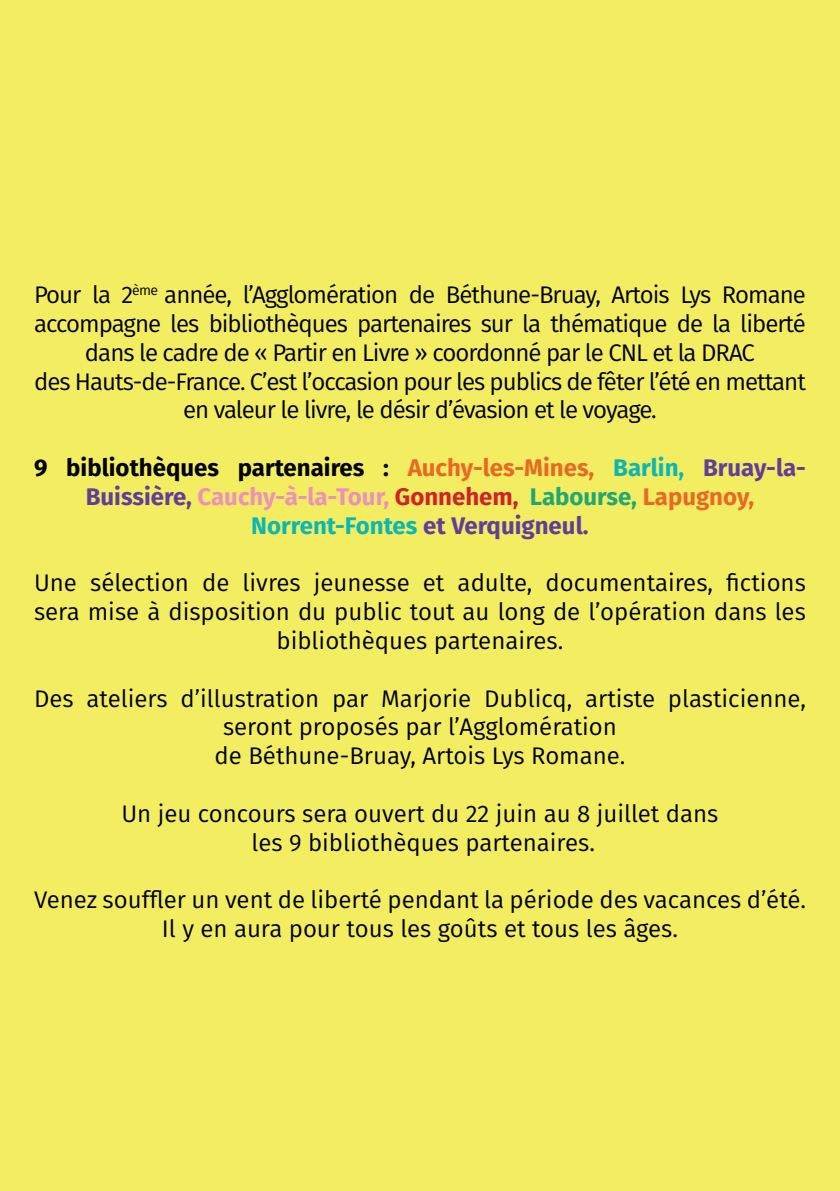
<style>
.page{position:relative;width:840px;height:1191px;background:#fff}
.page>*{position:absolute;margin:0;border:0;box-sizing:border-box;transform-origin:0 0}
.t1{font:24px/28.8px "Fira Sans";color:#000001;text-align:center}
.t2{font:24px/28.8px "Fira Sans";letter-spacing:-.04em;color:#000001;text-align:center}
.t3{font:700 24px/28.8px "Fira Sans";color:#633e98;text-align:center}
.s1{color:#000001}
.s2{color:#eb6823}
.s3{color:#0bb7b3}
.s4{color:#ef90bb}
.s5{color:#d32128}
.s6{color:#20a874}
</style>
<div class="page">
<div style="left:0;top:0;width:839px;height:1191px;background:#f3ed62"></div>
<p class="t2" style="left:34px;top:280px;width:773px">Pour la 2<sup>ème</sup> année, l’Agglomération de Béthune-Bruay, Artois Lys Romane accompagne les bibliothèques partenaires sur la thématique de la liberté dans le cadre de « Partir en Livre » coordonné par le CNL et la DRAC<br>des Hauts-de-France. C’est l’occasion pour les publics de fêter l’été en mettant en valeur le livre, le désir d’évasion et le voyage.</p>
<p class="t3" style="left:34px;top:451px;width:772px"><span class="s1">9 bibliothèques partenaires :</span> <span class="s2">Auchy-les-Mines,</span> <span class="s3">Barlin,</span> Bruay-la-<br>Buissière, <span class="s4">Cauchy-à-la-Tour,</span> <span class="s5">Gonnehem,</span> <span class="s6">Labourse,</span> <span class="s2">Lapugnoy,<br></span><span class="s3">Norrent-Fontes</span> et Verquigneul.</p>
<p class="t1" style="left:34px;top:568px;width:772px">Une sélection de livres jeunesse et adulte, documentaires, fictions sera mise à disposition du public tout au long de l’opération dans les bibliothèques partenaires.</p>
<p class="t1" style="left:34px;top:683px;width:773px">Des ateliers d’illustration par Marjorie Dublicq, artiste plasticienne, seront proposés par l’Agglomération<br>de Béthune-Bruay, Artois Lys Romane.</p>
<p class="t1" style="left:121px;top:798px;width:598px">Un jeu concours sera ouvert du 22 juin au 8 juillet dans les 9 bibliothèques partenaires.</p>
<p class="t1" style="left:34px;top:885px;width:773px">Venez souffler un vent de liberté pendant la période des vacances d’été.<br>Il y en aura pour tous les goûts et tous les âges.</p>
</div>
